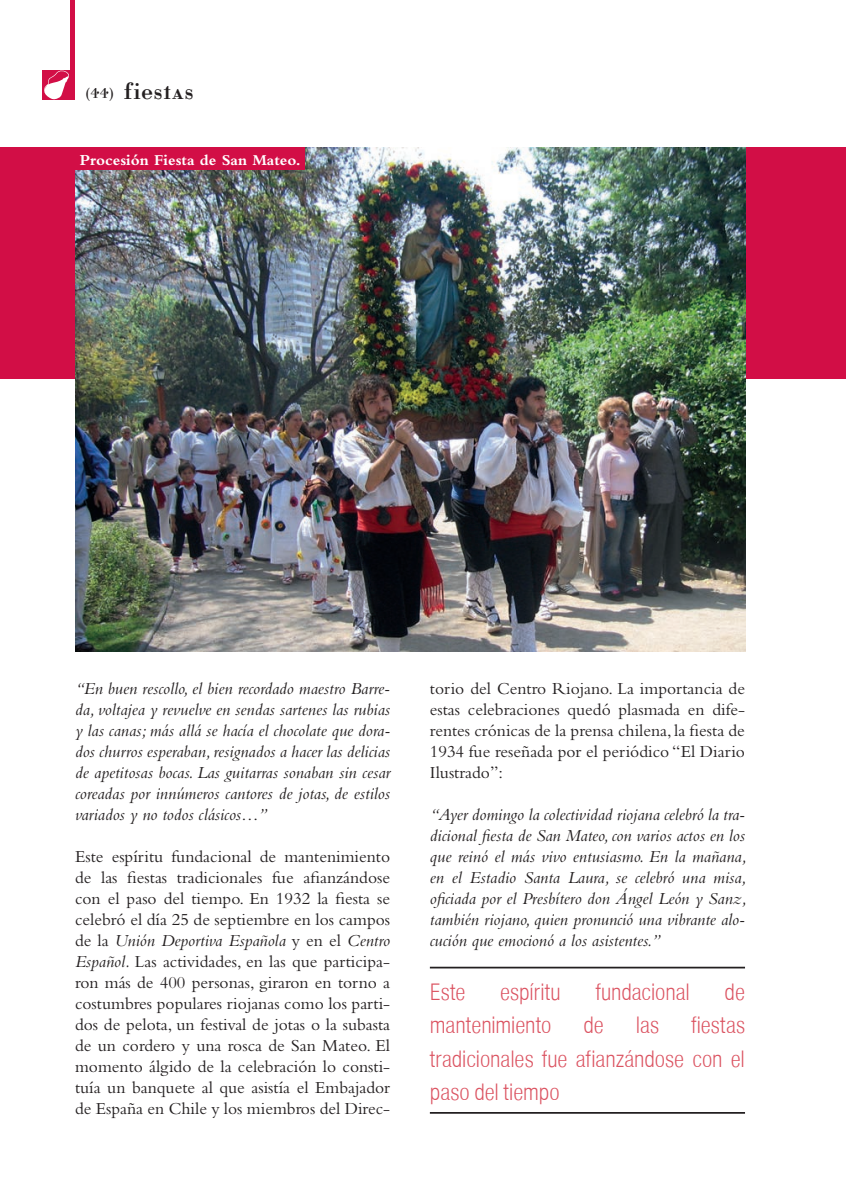
<style>
.page{position:relative;width:846px;height:1192px;background:#fff}
.page>*{position:absolute;margin:0;border:0;box-sizing:border-box;transform-origin:0 0}
.t1{font:24.5px/33.2px "Nimbus San D Ligh Cond";letter-spacing:-.005em;color:#db5260;text-align:justify}
.t2{font:24.5px "Katrina";color:#231f20}
.t3{font:17.5px/21px "Bembo";color:#231f20;text-align:justify}
.t4{font:italic 17.5px/21px "Bembo";color:#231f20;text-align:justify}
.t5{font:700 15.75px "Bembo";color:#fff}
.t6{font:15.75px "Katrina";color:#231f20}
.s1{font-style:italic}
</style>
<div class="page">
<div style="left:0;top:148px;width:846px;height:231px;background:#d20e46"></div>
<div style="left:70px;top:0;width:5px;height:100px;background:#d20e46"></div>
<div style="left:42px;top:70px;width:31px;height:30px;background:#d20e46"></div>
<svg style="left:44px;top:70px;width:25px;height:30px"></svg>
<img style="left:75px;top:148px;width:670px;height:504px">
<div style="left:75px;top:148px;width:229px;height:22px;background:#d20e46"></div>
<hr style="left:430px;top:967px;width:315px;height:1px;background:#231f20">
<hr style="left:430px;top:1112px;width:315px;height:2px;background:#231f20">
<p class="t6" style="left:86px;top:85px;width:30px">(44)</p>
<h1 class="t2" style="left:125px;top:77px;width:71px">fiestas</h1>
<p class="t5" style="left:80px;top:151px;width:222px">Procesión Fiesta de San Mateo.</p>
<p class="t4" style="left:75px;top:677px;width:317px">“En buen rescollo, el bien recordado maestro Barre&shy;da, voltajea y revuelve en sendas sartenes las rubias y las canas; más allá se hacía el chocolate que dora&shy;dos churros esperaban, resignados a hacer las delicias de apetitosas bocas. Las guitarras sonaban sin cesar coreadas por innúmeros cantores de jotas, de estilos variados y no todos clásicos…”</p>
<p class="t3" style="left:75px;top:845px;width:317px">Este espíritu fundacional de mantenimiento de las fiestas tradicionales fue afianzándose con el paso del tiempo. En 1932 la fiesta se celebró el día 25 de septiembre en los campos de la <span class="s1">Unión Deportiva Española</span> y en el <span class="s1">Centro Español.</span> Las actividades, en las que participa&shy;ron más de 400 personas, giraron en torno a costumbres populares riojanas como los parti&shy;dos de pelota, un festival de jotas o la subasta de un cordero y una rosca de San Mateo. El momento álgido de la celebración lo consti&shy;tuía un banquete al que asistía el Embajador de España en Chile y los miembros del Direc-</p>
<p class="t3" style="left:430px;top:677px;width:317px">torio del Centro Riojano. La importancia de estas celebraciones quedó plasmada en dife&shy;rentes crónicas de la prensa chilena, la fiesta de 1934 fue reseñada por el periódico “El Diario Ilustrado”:</p>
<p class="t4" style="left:430px;top:803px;width:318px">“Ayer domingo la colectividad riojana celebró la tra&shy;dicional fiesta de San Mateo, con varios actos en los que reinó el más vivo entusiasmo. En la mañana, en el Estadio Santa Laura, se celebró una misa, oficiada por el Presbítero don Ángel León y Sanz, también riojano, quien pronunció una vibrante alo&shy;cución que emocionó a los asistentes.”</p>
<h1 class="t1" style="left:430px;top:976px;width:37px">Este</h1>
<h1 class="t1" style="left:500px;top:976px;width:62px">espíritu</h1>
<h1 class="t1" style="left:595px;top:976px;width:96px">fundacional</h1>
<h1 class="t1" style="left:724px;top:976px;width:22px">de</h1>
<h1 class="t1" style="left:430px;top:1009px;width:123px">mantenimiento</h1>
<h1 class="t1" style="left:583px;top:1009px;width:22px">de</h1>
<h1 class="t1" style="left:636px;top:1009px;width:25px">las</h1>
<h1 class="t1" style="left:430px;top:1009px;width:317px;text-indent:261px">fiestas tradicionales fue afianzándose con el paso del tiempo</h1>
</div>
